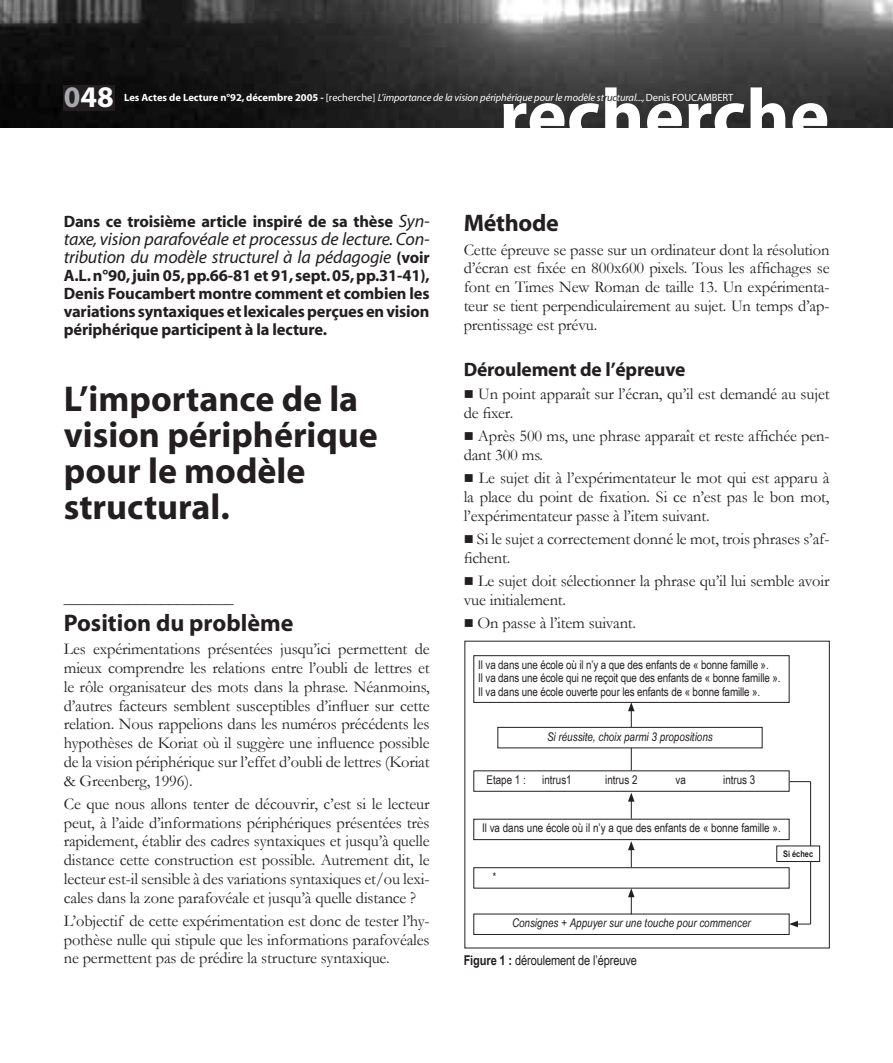
<style>
.page{position:relative;width:893px;height:1063px;background:#fff}
.page>*{position:absolute;margin:0;border:0;box-sizing:border-box;transform-origin:0 0}
.t1{font:700 75px "Myriad";color:#fff}
.t2{font:700 36px/36px "Myriad";color:#231f20}
.t3{font:700 30px "Myriad";color:#fff}
.t4{font:700 24px "Myriad";color:#231f20}
.t5{font:700 19.5px "Myriad";letter-spacing:-.01em;color:#231f20}
.t6{font:italic 18px/18px "Myriad";letter-spacing:-.01em;color:#231f20}
.t7{font:16.5px/18.8px "Garamond";letter-spacing:-.01em;color:#231f20;text-align:justify}
.t8{font:700 16.5px/18px "Myriad";letter-spacing:-.01em;color:#231f20;text-align:justify}
.t9{font:13.5px "Arial Narrow";letter-spacing:-.01em;color:#231f20}
.t10{font:12px/13.5px "Arial Narrow";letter-spacing:-.01em;color:#231f20}
.t11{font:italic 12px "Arial Narrow";color:#231f20}
.t12{font:italic 10.5px "Myriad";letter-spacing:-.01em;color:#fff}
.t13{font:700 9px "Arial Narrow";color:#231f20}
.s1{color:#a8a9ad}
.s2{font-weight:700;font-style:normal}
.s3{font-style:normal}
.s4{color:#231f20}
.s5{font-weight:400;font-style:italic;font-size:18px}
.s6{font-weight:700;font-style:normal;font-size:16.5px}
.s7{font-weight:700}
</style>
<div class="page">
<img style="left:0;top:0;width:893px;height:128px">
<div style="left:64px;top:85px;width:51px;height:26px;background:#231f20"></div>
<hr style="left:810px;top:782px;width:1px;height:142px;background:#231f20">
<hr style="left:631px;top:709px;width:1px;height:61px;background:#231f20">
<svg style="left:628px;top:703px;width:7px;height:8px"></svg>
<div style="left:474px;top:655px;width:315px;height:48px;border:1px solid #231f20"></div>
<div style="left:498px;top:727px;width:264px;height:21px;border:1px solid #231f20"></div>
<div style="left:474px;top:819px;width:315px;height:21px;border:1px solid #231f20"></div>
<div style="left:474px;top:914px;width:315px;height:21px;border:1px solid #231f20"></div>
<div style="left:777px;top:846px;width:43px;height:16px;background:#fff"></div>
<div style="left:777px;top:846px;width:43px;height:16px;border:1px solid #231f20"></div>
<svg style="left:628px;top:888px;width:7px;height:26px"></svg>
<svg style="left:628px;top:841px;width:7px;height:26px"></svg>
<svg style="left:628px;top:793px;width:7px;height:26px"></svg>
<svg style="left:789px;top:781px;width:22px;height:1px"></svg>
<svg style="left:789px;top:921px;width:22px;height:6px"></svg>
<h1 class="t1" style="left:499px;top:71px;width:332px">recherche</h1>
<h3 class="t3" style="left:64px;top:79px;width:51px"><span class="s1">0</span>48</h3>
<p class="t12" style="left:124px;top:91px;width:611px"><span class="s2">Les Actes de Lecture n°92, décembre 2005 -</span> <span class="s3">[recherche]</span> L’importance de la vision périphérique pour le modèle st<span class="s4">ruc</span>tural..., <span class="s3">Denis FOUCAMBERT</span></p>
<p class="t8" style="left:64px;top:212px;width:367px">Dans ce troisième article inspiré de sa thèse <span class="s5">Syn-</span></p>
<p class="t6" style="left:64px;top:230px;width:367px">taxe, vision parafovéale et processus de lecture. Con&shy;tribution du modèle structurel à la pédagogie <span class="s6">(voir</span></p>
<p class="t8" style="left:64px;top:266px;width:367px">A.L. n°90, juin 05, pp.66-81 et 91, sept. 05, pp.31-41), Denis Foucambert montre comment et combien les variations syntaxiques et lexicales perçues en vision périphérique participent à la lecture.</p>
<h2 class="t2" style="left:64px;top:381px;width:316px">L’importance de la vision périphérique pour le modèle structural.</h2>
<p class="t7" style="left:64px;top:588px;width:171px">_____________________</p>
<h3 class="t4" style="left:64px;top:609px;width:231px">Position du problème</h3>
<p class="t7" style="left:64px;top:639px;width:367px">Les expérimentations présentées jusqu’ici permettent de mieux comprendre les relations entre l’oubli de lettres et le rôle organisateur des mots dans la phrase. Néanmoins, d’autres facteurs semblent susceptibles d’influer sur cette relation. Nous rappelions dans les numéros précédents les hypothèses de Koriat où il suggère une influence possible de la vision périphérique sur l’effet d’oubli de lettres (Koriat &amp; Greenberg, 1996).</p>
<p class="t7" style="left:64px;top:794px;width:367px">Ce que nous allons tenter de découvrir, c’est si le lecteur peut, à l’aide d’informations périphériques présentées très rapidement, établir des cadres syntaxiques et jusqu’à quelle distance cette construction est possible. Autrement dit, le lecteur est-il sensible à des variations syntaxiques et/ou lexi&shy;cales dans la zone parafovéale et jusqu’à quelle distance ?</p>
<p class="t7" style="left:64px;top:911px;width:367px">L’objectif de cette expérimentation est donc de tester l’hy&shy;pothèse nulle qui stipule que les informations parafovéales ne permettent pas de prédire la structure syntaxique.</p>
<h3 class="t4" style="left:464px;top:209px;width:97px">Méthode</h3>
<p class="t7" style="left:464px;top:240px;width:367px">Cette épreuve se passe sur un ordinateur dont la résolution d’écran est fixée en 800x600 pixels. Tous les affichages se font en Times New Roman de taille 13. Un expérimenta&shy;teur se tient perpendiculairement au sujet. Un temps d’ap&shy;prentissage est prévu.</p>
<p class="t5" style="left:464px;top:358px;width:223px">Déroulement de l’épreuve</p>
<p class="t7" style="left:464px;top:384px;width:367px">■ Un point apparaît sur l’écran, qu’il est demandé au sujet de fixer.</p>
<p class="t7" style="left:464px;top:426px;width:367px">■ Après 500 ms, une phrase apparaît et reste affichée pen&shy;dant 300 ms.</p>
<p class="t7" style="left:464px;top:468px;width:367px">■ Le sujet dit à l’expérimentateur le mot qui est apparu à la place du point de fixation. Si ce n’est pas le bon mot, l’expérimentateur passe à l’item suivant.</p>
<p class="t7" style="left:464px;top:529px;width:367px">■ Si le sujet a correctement donné le mot, trois phrases s’af&shy;fichent.</p>
<p class="t7" style="left:464px;top:571px;width:367px">■ Le sujet doit sélectionner la phrase qu’il lui semble avoir vue initialement.</p>
<p class="t7" style="left:464px;top:613px;width:174px">■ On passe à l’item suivant.</p>
<p class="t10" style="left:478px;top:657px;width:304px">Il va dans une école où il n’y a que des enfants de « bonne famille ».<br>Il va dans une école qui ne reçoit que des enfants de « bonne famille ».<br>Il va dans une école ouverte pour les enfants de « bonne famille ».</p>
<p class="t11" style="left:547px;top:730px;width:167px">Si réussite, choix parmi 3 propositions</p>
<p class="t10" style="left:486px;top:773px;width:41px">Etape 1 :</p>
<p class="t10" style="left:542px;top:773px;width:31px">intrus1</p>
<p class="t10" style="left:605px;top:773px;width:34px">intrus 2</p>
<p class="t10" style="left:676px;top:773px;width:12px">va</p>
<p class="t10" style="left:723px;top:773px;width:34px">intrus 3</p>
<p class="t10" style="left:482px;top:821px;width:300px">Il va dans une école où il n’y a que des enfants de « bonne famille ».</p>
<p class="t11" style="left:492px;top:870px;width:5px">*</p>
<p class="t13" style="left:783px;top:848px;width:31px">Si échec</p>
<p class="t11" style="left:512px;top:916px;width:240px">Consignes + Appuyer sur une touche pour commencer</p>
<p class="t9" style="left:464px;top:950px;width:175px"><span class="s7">Figure 1 :</span> déroulement de l’épreuve</p>
</div>
